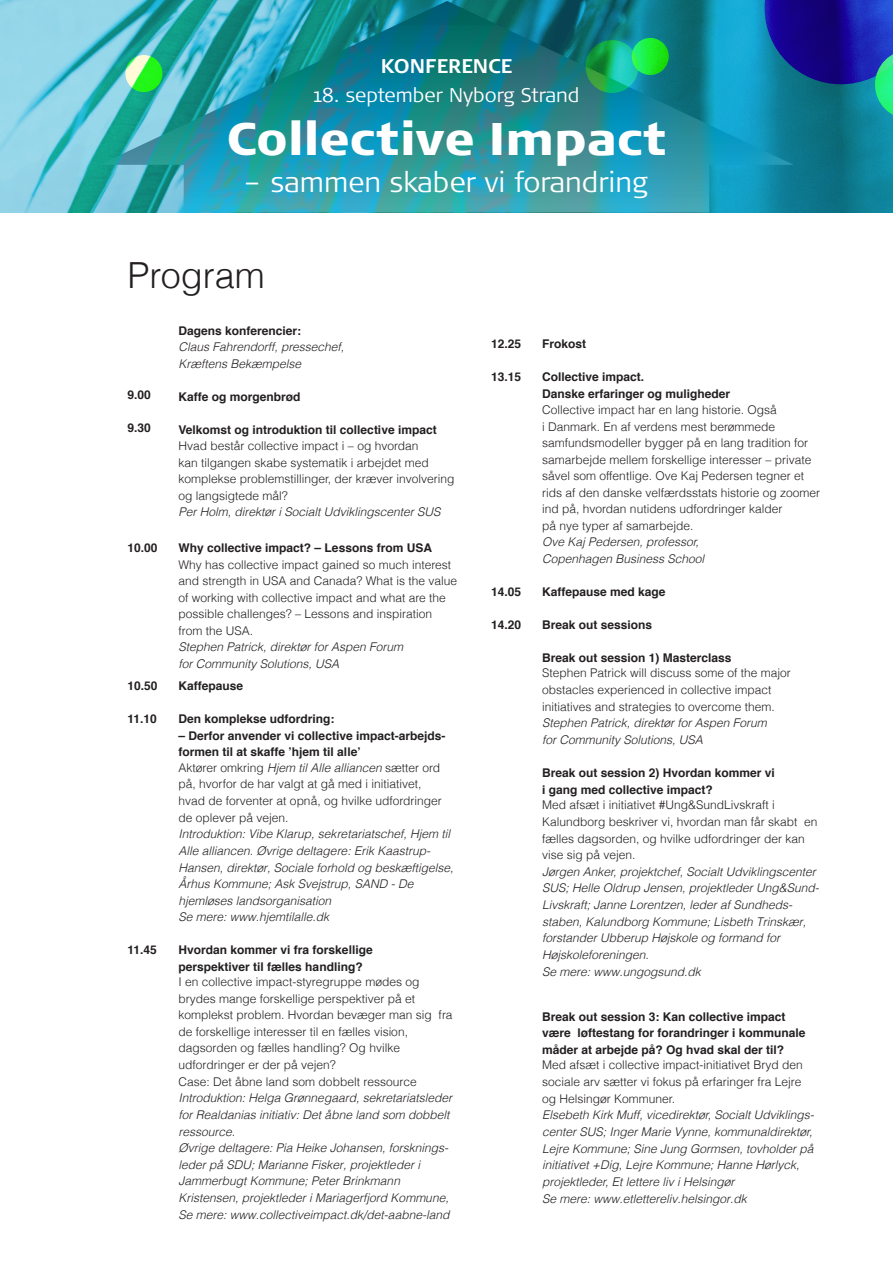
<style>
.page{position:relative;width:893px;height:1263px;background:#fff}
.page>*{position:absolute;margin:0;border:0;box-sizing:border-box;transform-origin:0 0}
.t1{font:900 45.75px "Signa Normal";color:#fff}
.t2{font:300 36px "Helvetica";color:#231f20}
.t3{font:300 28.2px "Signa Normal";color:#fff}
.t4{font:300 19.8px "Signa Normal";color:#fff}
.t5{font:700 19.8px "Signa Normal";color:#fff}
.t6{font:300 12px/16.5px "Helvetica";color:#231f20}
.t7{font:italic 300 12px/16.6px "Helvetica";color:#231f20}
.t8{font:700 12px/16.6px "Helvetica";color:#231f20}
.s1{font-style:italic}
</style>
<div class="page">
<svg style="left:0;top:0;width:893px;height:213px;background:#5eb4c6"></svg>
<img style="left:99px;top:1px;width:695px;height:212px">
<svg style="left:586px;top:40px;width:52px;height:53px;background:#1ab373"></svg>
<svg style="left:125px;top:55px;width:37px;height:37px"></svg>
<svg style="left:632px;top:38px;width:37px;height:37px"></svg>
<svg style="left:765px;top:0;width:128px;height:119px;background:#154295"></svg>
<h3 class="t5" style="left:381px;top:55px;width:133px">KONFERENCE</h3>
<h3 class="t4" style="left:313px;top:84px;width:268px">18. september Nyborg Strand</h3>
<h1 class="t1" style="left:226px;top:110px;width:442px">Collective Impact</h1>
<h3 class="t3" style="left:245px;top:166px;width:404px">– sammen skaber vi forandring</h3>
<h2 class="t2" style="left:128px;top:246px;width:139px">Program</h2>
<p class="t8" style="left:179px;top:322px;width:124px">Dagens konferencier:</p>
<p class="t7" style="left:179px;top:338px;width:167px">Claus Fahrendorff, pressechef,<br>Kræftens Bekæmpelse</p>
<p class="t8" style="left:128px;top:387px;width:25px">9.00</p>
<p class="t8" style="left:179px;top:388px;width:124px">Kaffe og morgenbrød</p>
<p class="t8" style="left:128px;top:420px;width:25px">9.30</p>
<p class="t8" style="left:179px;top:421px;width:260px">Velkomst og introduktion til collective impact</p>
<p class="t6" style="left:179px;top:437px;width:278px">Hvad består collective impact i – og hvordan<br>kan tilgangen skabe systematik i arbejdet med komplekse problemstillinger, der kræver involvering og langsigtede mål?</p>
<p class="t7" style="left:179px;top:503px;width:263px">Per Holm, direktør i Socialt Udviklingscenter SUS</p>
<p class="t8" style="left:128px;top:540px;width:32px">10.00</p>
<p class="t8" style="left:179px;top:540px;width:255px">Why collective impact? – Lessons from USA</p>
<p class="t6" style="left:179px;top:556px;width:280px">Why has collective impact gained so much interest and strength in USA and Canada? What is the value of working with collective impact and what are the possible challenges? – Lessons and inspiration from the USA.</p>
<p class="t7" style="left:179px;top:638px;width:226px">Stephen Patrick, direktør for Aspen Forum for Community Solutions, USA</p>
<p class="t8" style="left:128px;top:678px;width:32px">10.50</p>
<p class="t8" style="left:179px;top:678px;width:66px">Kaffepause</p>
<p class="t8" style="left:128px;top:711px;width:31px">11.10</p>
<p class="t8" style="left:179px;top:711px;width:158px">Den komplekse udfordring:</p>
<p class="t8" style="left:179px;top:727px;width:268px">– Derfor anvender vi collective impact-arbejds&shy;formen til at skaffe ’hjem til alle’</p>
<p class="t6" style="left:179px;top:758px;width:265px">Aktører omkring <span class="s1">Hjem til Alle alliancen</span> sætter ord på, hvorfor de har valgt at gå med i initiativet, hvad de forventer at opnå, og hvilke udfordringer de oplever på vejen.</p>
<p class="t7" style="left:179px;top:825px;width:276px">Introduktion: Vibe Klarup, sekretariatschef, Hjem til Alle alliancen. Øvrige deltagere: Erik Kaastrup-Hansen, direktør, Sociale forhold og beskæftigelse, Århus Kommune; Ask Svejstrup, SAND - De hjemløses landsorganisation<br>Se mere: www.hjemtilalle.dk</p>
<p class="t8" style="left:128px;top:942px;width:31px">11.45</p>
<p class="t8" style="left:179px;top:942px;width:196px">Hvordan kommer vi fra forskellige perspektiver til fælles handling?</p>
<p class="t6" style="left:179px;top:973px;width:276px">I en collective impact-styregruppe mødes og brydes mange forskellige perspektiver på et komplekst problem. Hvordan bevæger man sig fra de forskellige interesser til en fælles vision, dagsorden og fælles handling? Og hvilke udfordringer er der på vejen?<br>Case: Det åbne land som dobbelt ressource</p>
<p class="t7" style="left:179px;top:1089px;width:275px">Introduktion: Helga Grønnegaard, sekretariatsleder for Realdanias initiativ: Det åbne land som dobbelt ressource.<br>Øvrige deltagere: Pia Heike Johansen, forsknings&shy;leder på SDU; Marianne Fisker, projektleder i Jammerbugt Kommune; Peter Brinkmann Kristensen, projektleder i Mariagerfjord Kommune, Se mere: www.collectiveimpact.dk/det-aabne-land</p>
<p class="t8" style="left:542px;top:336px;width:46px">Frokost</p>
<p class="t8" style="left:491px;top:369px;width:32px">13.15</p>
<p class="t8" style="left:542px;top:369px;width:190px">Collective impact.<br>Danske erfaringer og muligheder</p>
<p class="t6" style="left:542px;top:401px;width:279px">Collective impact har en lang historie. Også<br>i Danmark. En af verdens mest berømmede samfundsmodeller bygger på en lang tradition for samarbejde mellem forskellige interesser – private såvel som offentlige. Ove Kaj Pedersen tegner et rids af den danske velfærdsstats historie og zoomer ind på, hvordan nutidens udfordringer kalder<br>på nye typer af samarbejde.</p>
<p class="t7" style="left:542px;top:533px;width:164px">Ove Kaj Pedersen, professor,<br>Copenhagen Business School</p>
<p class="t8" style="left:491px;top:583px;width:32px">14.05</p>
<p class="t8" style="left:542px;top:583px;width:125px">Kaffepause med kage</p>
<p class="t8" style="left:491px;top:616px;width:32px">14.20</p>
<p class="t8" style="left:542px;top:616px;width:112px">Break out sessions</p>
<p class="t8" style="left:542px;top:649px;width:191px">Break out session 1) Masterclass</p>
<p class="t6" style="left:542px;top:664px;width:250px">Stephen Patrick will discuss some of the major obstacles experienced in collective impact initiatives and strategies to overcome them.</p>
<p class="t7" style="left:542px;top:715px;width:226px">Stephen Patrick, direktør for Aspen Forum for Community Solutions, USA</p>
<p class="t8" style="left:542px;top:765px;width:234px">Break out session 2) Hvordan kommer vi i gang med collective impact?</p>
<p class="t6" style="left:542px;top:796px;width:277px">Med afsæt i initiativet #Ung&amp;SundLivskraft i Kalundborg beskriver vi, hvordan man får skabt en fælles dagsorden, og hvilke udfordringer der kan vise sig på vejen.</p>
<p class="t7" style="left:542px;top:863px;width:278px">Jørgen Anker, projektchef, Socialt Udviklingscenter SUS; Helle Oldrup Jensen, projektleder Ung&amp;Sund-Livskraft; Janne Lorentzen, leder af Sundheds&shy;staben, Kalundborg Kommune; Lisbeth Trinskær, forstander Ubberup Højskole og formand for Højskoleforeningen.<br>Se mere: www.ungogsund.dk</p>
<p class="t8" style="left:542px;top:1008px;width:265px">Break out session 3: Kan collective impact være løftestang for forandringer i kommunale måder at arbejde på? Og hvad skal der til?</p>
<p class="t6" style="left:542px;top:1056px;width:262px;text-align:justify">Med afsæt i collective impact-initiativet Bryd den sociale arv sætter vi fokus på erfaringer fra Lejre og Helsingør Kommuner.</p>
<p class="t7" style="left:542px;top:1106px;width:273px">Elsebeth Kirk Muff, vicedirektør, Socialt Udviklings&shy;center SUS; Inger Marie Vynne, kommunaldirektør, Lejre Kommune; Sine Jung Gormsen, tovholder på initiativet +Dig, Lejre Kommune; Hanne Hørlyck, projektleder, Et lettere liv i Helsingør<br>Se mere: www.etlettereliv.helsingor.dk</p>
</div>
